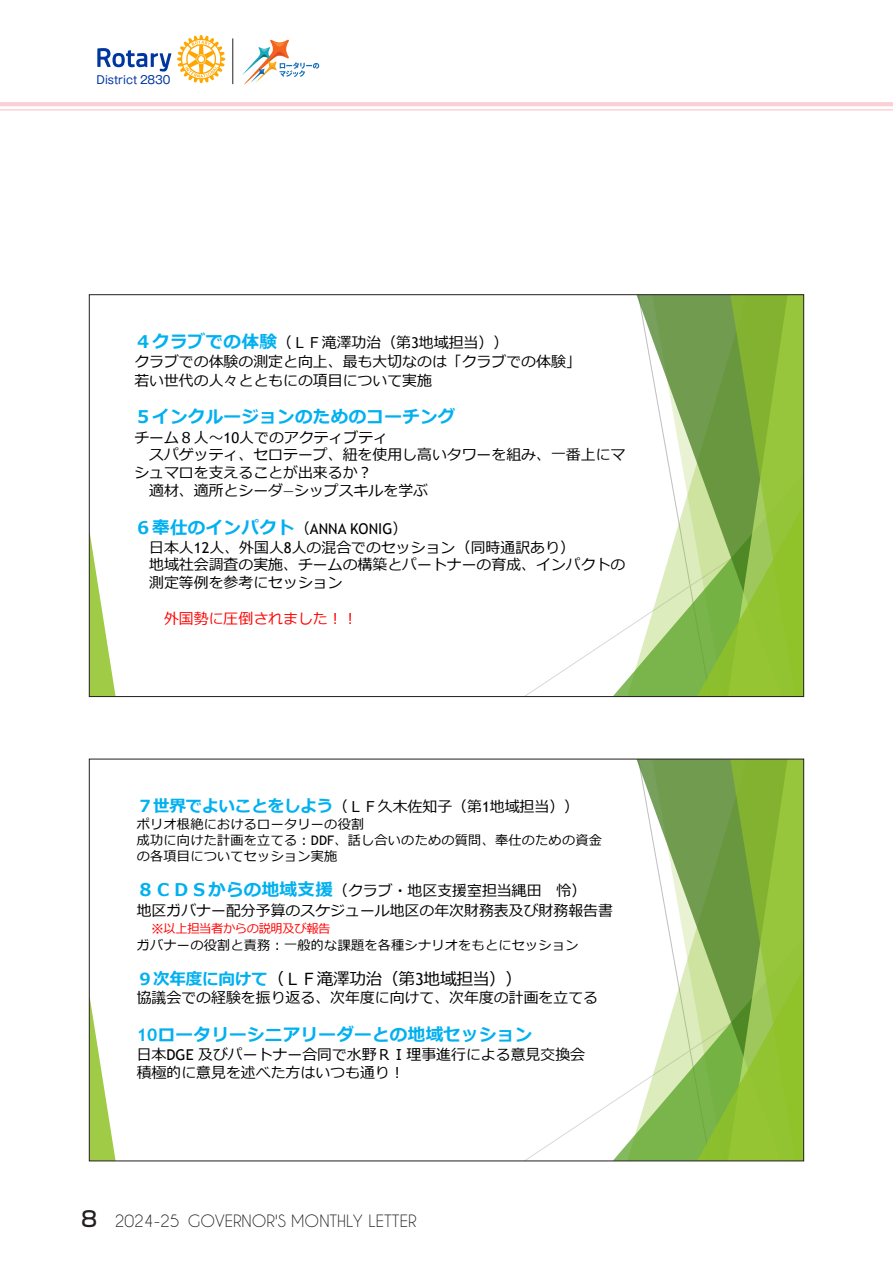
<style>
.page{position:relative;width:893px;height:1263px;background:#fff}
.page>*{position:absolute;margin:0;border:0;box-sizing:border-box;transform-origin:0 0}
.t1{font:700 17.55px "Meiryo";letter-spacing:.02em;color:#00b0f0}
.t2{font:16.65px "Meiryo";letter-spacing:-.015em;color:#000}
.t3{font:15.9px "Caviar Dreams";color:#231f20}
.t4{font:14.85px/17.4px "Meiryo";color:#000}
.t5{font:14.85px "Meiryo";color:#f00}
.t6{font:13.2px/15.8px "Meiryo";letter-spacing:.02em;color:#000}
.t7{font:12.3px "Meiryo";letter-spacing:-.03em;color:#f00}
.t8{font:11.1px "Gothic MB101 Pro";color:#0036a0}
.s1{font-weight:700;font-size:17.55px;color:#00b0f0}
.s2{font-family:"Trebuchet MS"}
.s3{font-weight:400;font-size:14.85px;color:#000}
.s4{font-family:"Trebuchet MS";font-weight:400;font-size:14.85px;color:#000}
.s5{font-weight:700;font-size:16.65px;color:#00b0f0}
.s6{font-family:"MS Gothic"}
.s7{font-weight:700;color:#00b0f0}
.s8{font-family:"Shin Go Pro";font-weight:500;font-size:21.3px}
</style>
<div class="page">
<svg style="left:613px;top:296px;width:189px;height:399px"></svg>
<svg style="left:91px;top:541px;width:25px;height:154px"></svg>
<svg style="left:613px;top:761px;width:189px;height:398px"></svg>
<svg style="left:91px;top:1005px;width:25px;height:154px"></svg>
<hr style="left:0;top:102px;width:893px;height:4px;background:#fad0d6">
<hr style="left:0;top:109px;width:893px;height:2px;background:#fad0d6">
<svg style="left:97px;top:48px;width:74px;height:24px"></svg>
<svg style="left:177px;top:35px;width:48px;height:48px"></svg>
<svg style="left:242px;top:40px;width:77px;height:45px"></svg>
<hr style="left:233px;top:38px;width:1px;height:46px;background:#231f20">
<p class="t8" style="left:97px;top:71px;width:75px">District 2830</p>
<p class="t4" style="left:134px;top:334px;width:448px;line-height:18.8px"><span class="s1">４クラブでの体験</span>（ＬＦ滝澤功治（第<span class="s2">3</span>地域担当））<br>クラブでの体験の測定と向上、最も⼤切なのは「クラブでの体験」若い世代の⼈々とともにの項⽬について実施</p>
<p class="t1" style="left:134px;top:404px;width:323px">５インクルージョンのためのコーチング</p>
<p class="t4" style="left:134px;top:429px;width:255px">チーム８⼈〜<span class="s2">10</span>⼈でのアクティブティ</p>
<p class="t4" style="left:149px;top:447px;width:478px">スパゲッティ、セロテープ、紐を使⽤し⾼いタワーを組み、⼀番上にマ</p>
<p class="t4" style="left:134px;top:464px;width:240px">シュマロを⽀えることが出来るか︖</p>
<p class="t4" style="left:149px;top:483px;width:280px">適材、適所とシーダ<span class="s2">―</span>シップスキルを学ぶ</p>
<p class="t1" style="left:134px;top:515px;width:274px">６奉仕のインパクト<span class="s3">（</span><span class="s4">ANNA KONIG</span><span class="s3">）</span></p>
<p class="t4" style="left:149px;top:540px;width:478px">⽇本⼈<span class="s2">12</span>⼈、外国⼈<span class="s2">8</span>⼈の混合でのセッション（同時通訳あり）<br>地域社会調査の実施、チームの構築とパートナーの育成、インパクトの測定等例を参考にセッション</p>
<p class="t5" style="left:164px;top:608px;width:195px">外国勢に圧倒されました︕︕</p>
<p class="t4" style="left:137px;top:798px;width:444px"><span class="s5">７世界でよいことをしよう</span>（ＬＦ久⽊佐知⼦（第<span class="s2">1</span>地域担当））</p>
<p class="t6" style="left:137px;top:817px;width:467px">ポリオ根絶におけるロータリーの役割<br>成功に向けた計画を⽴てる︓<span class="s2">DDF</span>、話し合いのための質問、奉仕のための資⾦の各項⽬についてセッション実施</p>
<p class="t4" style="left:137px;top:882px;width:478px;line-height:19px"><span class="s1">８ＣＤＳからの地域⽀援</span>（クラブ・地区⽀援室担当縄⽥ 怜）<br>地区ガバナー配分予算のスケジュール地区の年次財務表及び財務報告書</p>
<p class="t7" style="left:152px;top:920px;width:180px"><span class="s6">※</span>以上担当者からの説明及び報告</p>
<p class="t6" style="left:137px;top:938px;width:443px">ガバナーの役割と責務︓⼀般的な課題を各種シナリオをもとにセッション</p>
<p class="t2" style="left:137px;top:967px;width:387px"><span class="s7">９次年度に向けて</span>（ＬＦ滝澤功治（第<span class="s2">3</span>地域担当））</p>
<p class="t4" style="left:137px;top:990px;width:463px">協議会での経験を振り返る、次年度に向けて、次年度の計画を⽴てる</p>
<p class="t1" style="left:137px;top:1022px;width:397px"><span class="s2">10</span>ロータリーシニアリーダーとの地域セッション</p>
<p class="t4" style="left:137px;top:1047px;width:450px">⽇本<span class="s2">DGE</span> 及びパートナー合同で⽔野ＲＩ理事進⾏による意⾒交換会積極的に意⾒を述べた⽅はいつも通り︕</p>
<p class="t3" style="left:81px;top:1212px;width:337px"><span class="s8">8</span> 2024-25 GOVERNOR'S MONTHLY LETTER</p>
</div>
